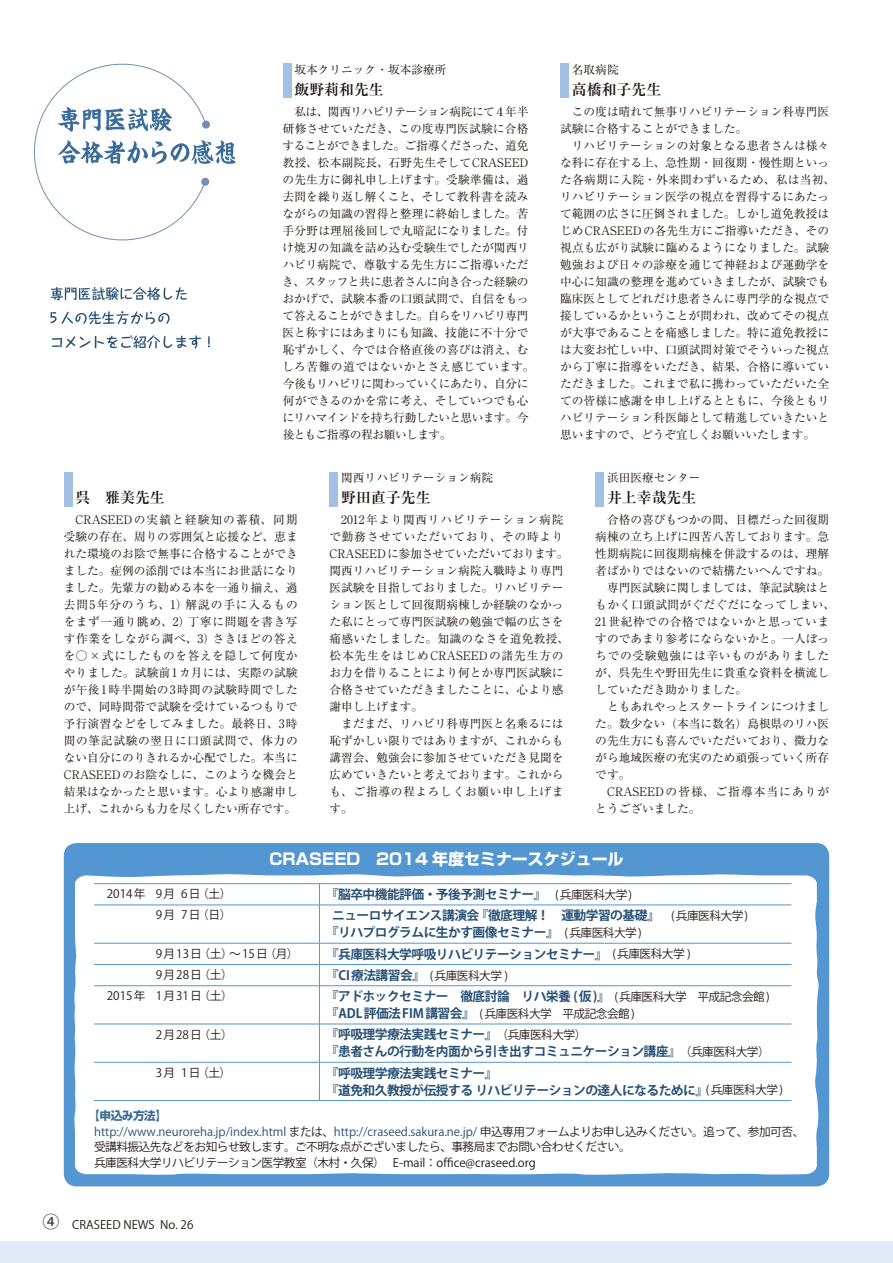
<style>
.page{position:relative;width:893px;height:1263px;background:#fff}
.page>*{position:absolute;margin:0;border:0;box-sizing:border-box;transform-origin:0 0}
.t1{font:700 15.9px "Shin Go Pro";color:#fff}
.t2{font:700 14.85px "Ryumin Pro";color:#231916}
.t3{font:700 12.75px/17px "Koz Go Std";letter-spacing:-.04em;color:#265074}
.t4{font:11.7px/17px "Ryumin Pro";color:#231916}
.t5{font:11.7px/15.9px "Koz Go Std";letter-spacing:-.045em;color:#231916}
.t6{font:11.7px "Koz Go Std";letter-spacing:.05em;color:#231916}
.t7{font:11.7px "Ryumin Pro";letter-spacing:.03em;color:#231916}
.t8{font:11.7px "Ryumin Pro";letter-spacing:.05em;color:#231916}
.t9{font:11.7px "Ryumin Pro";letter-spacing:.09em;color:#231916}
.t10{font:11.7px "Ryumin Pro";letter-spacing:.055em;color:#231916}
.t11{font:11.7px "Koz Go Pro";color:#231916}
.t12{font:11.7px "Koz Go Std";letter-spacing:.095em;color:#231916}
.t13{font:700 11.7px "Shin Go Pro";letter-spacing:-.045em;color:#396c98}
.s1{font-weight:400;font-size:11.7px;color:#231916}
.s2{font-weight:700;font-size:12.75px;color:#265074}
.s3{color:#265074}
.s4{font-weight:500;font-size:16.95px;color:#3f3b3a}
</style>
<div class="page">
<div style="left:283px;top:64px;width:8px;height:34px;background:#a2bfe4"></div>
<div style="left:330px;top:472px;width:8px;height:34px;background:#a2bfe4"></div>
<div style="left:64px;top:472px;width:8px;height:34px;background:#a2bfe4"></div>
<div style="left:560px;top:64px;width:9px;height:34px;background:#a2bfe4"></div>
<div style="left:595px;top:472px;width:9px;height:34px;background:#a2bfe4"></div>
<div style="left:64px;top:843px;width:765px;height:343px;background:#5396d1;border-radius:13px"></div>
<svg style="left:34px;top:63px;width:202px;height:178px"></svg>
<div style="left:74px;top:874px;width:745px;height:301px;background:#fff"></div>
<hr style="left:319px;top:986px;width:1px;height:38px;background:#5396d1">
<svg style="left:319px;top:884px;width:1px;height:21px"></svg>
<hr style="left:319px;top:905px;width:1px;height:38px;background:#5396d1">
<svg style="left:319px;top:944px;width:1px;height:41px"></svg>
<hr style="left:319px;top:1024px;width:1px;height:38px;background:#5396d1">
<hr style="left:319px;top:1062px;width:1px;height:38px;background:#5396d1">
<hr style="left:94px;top:905px;width:225px;height:1px;background:#5396d1">
<hr style="left:319px;top:905px;width:472px;height:1px;background:#5396d1">
<hr style="left:94px;top:943px;width:225px;height:1px;background:#5396d1">
<hr style="left:319px;top:943px;width:472px;height:1px;background:#5396d1">
<hr style="left:94px;top:964px;width:225px;height:1px;background:#5396d1">
<hr style="left:319px;top:964px;width:472px;height:1px;background:#5396d1">
<hr style="left:94px;top:985px;width:225px;height:1px;background:#5396d1">
<hr style="left:319px;top:985px;width:472px;height:1px;background:#5396d1">
<hr style="left:94px;top:1024px;width:225px;height:1px;background:#5396d1">
<hr style="left:319px;top:1024px;width:472px;height:1px;background:#5396d1">
<hr style="left:94px;top:1062px;width:225px;height:1px;background:#5396d1">
<hr style="left:319px;top:1062px;width:472px;height:1px;background:#5396d1">
<hr style="left:94px;top:883px;width:225px;height:1px;background:#5396d1">
<hr style="left:319px;top:883px;width:472px;height:1px;background:#5396d1">
<hr style="left:94px;top:1100px;width:225px;height:1px;background:#5396d1">
<hr style="left:319px;top:1100px;width:472px;height:1px;background:#5396d1">
<svg style="left:52px;top:335px;width:158px;height:14px"></svg>
<svg style="left:51px;top:311px;width:119px;height:13px"></svg>
<svg style="left:51px;top:287px;width:136px;height:13px"></svg>
<div style="left:0;top:1242px;width:892px;height:21px;background:#e2eaf7"></div>
<p class="t4" style="left:572px;top:61px;width:48px">名取病院</p>
<p class="t2" style="left:572px;top:78px;width:91px">高橋和子先生</p>
<p class="t4" style="left:560px;top:102px;width:270px;text-indent:12px">この度は晴れて無事リハビリテーション科専門医試験に合格することができました。</p>
<p class="t4" style="left:560px;top:136px;width:276px;text-indent:12px">リハビリテーションの対象となる患者さんは様々な科に存在する上、急性期・回復期・慢性期といった各病期に入院・外来問わずいるため、私は当初、リハビリテーション医学の視点を習得するにあたって範囲の広さに圧倒されました。しかし道免教授はじめCRASEEDの各先生方にご指導いただき、その視点も広がり試験に臨めるようになりました。試験勉強および日々の診療を通じて神経および運動学を中心に知識の整理を進めていきましたが、試験でも臨床医としてどれだけ患者さんに専門学的な視点で接しているかということが問われ、改めてその視点が大事であることを痛感しました。特に道免教授には大変お忙しい中、口頭試問対策でそういった視点から丁寧に指導をいただき、結果、合格に導いていただきました。これまで私に携わっていただいた全ての皆様に感謝を申し上げるとともに、今後ともリハビリテーション科医師として精進していきたいと思いますので、どうぞ宜しくお願いいたします。</p>
<p class="t4" style="left:607px;top:469px;width:95px">浜田医療センター</p>
<p class="t2" style="left:607px;top:486px;width:91px">井上幸哉先生</p>
<p class="t4" style="left:607px;top:510px;width:224px">合格の喜びもつかの間、目標だった回復期</p>
<p class="t4" style="left:595px;top:527px;width:235px">病棟の立ち上げに四苦八苦しております。急</p>
<p class="t4" style="left:595px;top:544px;width:235px">性期病院に回復期病棟を併設するのは、理解</p>
<p class="t4" style="left:595px;top:561px;width:235px">者ばかりではないので結構たいへんですね。</p>
<p class="t4" style="left:607px;top:578px;width:224px">専門医試験に関しましては、筆記試験はと</p>
<p class="t7" style="left:595px;top:595px;width:241px">もかく口頭試問がぐだぐだになってしまい、</p>
<p class="t8" style="left:595px;top:612px;width:235px">21世紀枠での合格ではないかと思っていま</p>
<p class="t4" style="left:595px;top:629px;width:235px">すのであまり参考にならないかと。一人ぼっ</p>
<p class="t10" style="left:595px;top:646px;width:235px">ちでの受験勉強には辛いものがありました</p>
<p class="t4" style="left:595px;top:663px;width:235px">が、呉先生や野田先生に貴重な資料を横流し</p>
<p class="t4" style="left:595px;top:680px;width:154px">していただき助かりました。</p>
<p class="t4" style="left:607px;top:697px;width:224px">ともあれやっとスタートラインにつけまし</p>
<p class="t4" style="left:595px;top:714px;width:235px">た。数少ない（本当に数名）島根県のリハ医</p>
<p class="t4" style="left:595px;top:731px;width:235px">の先生方にも喜んでいただいており、微力な</p>
<p class="t4" style="left:595px;top:748px;width:235px">がら地域医療の充実のため頑張っていく所存</p>
<p class="t4" style="left:595px;top:765px;width:37px">です。</p>
<p class="t9" style="left:607px;top:782px;width:224px">CRASEEDの皆様、ご指導本当にありが</p>
<p class="t4" style="left:595px;top:799px;width:107px">とうございました。</p>
<h1 class="t1" style="left:269px;top:846px;width:356px">CRASEED　2014 年度セミナースケジュール</h1>
<p class="t4" style="left:294px;top:60px;width:154px">坂本クリニック・坂本診療所</p>
<p class="t2" style="left:294px;top:78px;width:91px">飯野莉和先生</p>
<p class="t4" style="left:282px;top:102px;width:254px;text-indent:12px">私は、関西リハビリテーション病院にて４年半研修させていただき、この度専門医試験に合格することができました。ご指導くださった、道免教授、松本副院長、石野先生そしてCRASEEDの先生方に御礼申し上げます。受験準備は、過去問を繰り返し解くこと、そして教科書を読みながらの知識の習得と整理に終始しました。苦手分野は理屈後回しで丸暗記になりました。付け焼刃の知識を詰め込む受験生でしたが関西リハビリ病院で、尊敬する先生方にご指導いただき、スタッフと共に患者さんに向き合った経験のおかげで、試験本番の口頭試問で、自信をもって答えることができました。自らをリハビリ専門医と称すにはあまりにも知識、技能に不十分で恥ずかしく、今では合格直後の喜びは消え、むしろ苦難の道ではないかとさえ感じています。今後もリハビリに関わっていくにあたり、自分に何ができるのかを常に考え、そしていつでも心にリハマインドを持ち行動したいと思います。今後ともご指導の程お願いします。</p>
<p class="t4" style="left:341px;top:469px;width:154px">関西リハビリテーション病院</p>
<p class="t2" style="left:341px;top:486px;width:91px">野田直子先生</p>
<p class="t4" style="left:329px;top:510px;width:241px;text-indent:12px">2012年より関西リハビリテーション病院で勤務させていただいており、その時より<br>CRASEEDに参加させていただいております。関西リハビリテーション病院入職時より専門医試験を目指しておりました。リハビリテーション医として回復期病棟しか経験のなかった私にとって専門医試験の勉強で幅の広さを痛感いたしました。知識のなさを道免教授、松本先生をはじめCRASEEDの諸先生方のお力を借りることにより何とか専門医試験に合格させていただきましたことに、心より感謝申し上げます。</p>
<p class="t4" style="left:330px;top:714px;width:235px;text-align:justify;text-indent:12px">まだまだ、リハビリ科専門医と名乗るには恥ずかしい限りではありますが、これからも講習会、勉強会に参加させていただき見聞を広めていきたいと考えております。これからも、ご指導の程よろしくお願い申し上げます。</p>
<p class="t2" style="left:75px;top:486px;width:91px">呉　雅美先生</p>
<p class="t4" style="left:64px;top:510px;width:236px;text-align:justify;text-indent:12px">CRASEEDの実績と経験知の蓄積、同期受験の存在、周りの雰囲気と応援など、恵まれた環境のお陰で無事に合格することができました。症例の添削では本当にお世話になりました。先輩方の勧める本を一通り揃え、過去問5年分のうち、1）解説の手に入るものをまず一通り眺め、2）丁寧に問題を書き写す作業をしながら調べ、3）さきほどの答えを○×式にしたものを答えを隠して何度かやりました。試験前1カ月には、実際の試験が午後1時半開始の3時間の試験時間でしたので、同時間帯で試験を受けているつもりで予行演習などをしてみました。最終日、3時間の筆記試験の翌日に口頭試問で、体力のない自分にのりきれるか心配でした。本当にCRASEEDのお陰なしに、このような機会と結果はなかったと思います。心より感謝申し上げ、これからも力を尽くしたい所存です。</p>
<p class="t6" style="left:107px;top:887px;width:126px">2014年 9月 6日（土）</p>
<p class="t3" style="left:326px;top:887px;width:308px">『脳卒中機能評価・予後予測セミナー』 <span class="s1">(兵庫医科大学)</span></p>
<p class="t5" style="left:156px;top:908px;width:77px">9月 7日（日）</p>
<p class="t3" style="left:326px;top:908px;width:424px;text-indent:6px">ニューロサイエンス講演会『徹底理解！　運動学習の基礎』 <span class="s1">(兵庫医科大学)</span>『リハプログラムに生かす画像セミナー』　<span class="s1">(兵庫医科大学)</span></p>
<p class="t12" style="left:156px;top:946px;width:144px">9月13日（土）～15日（月）</p>
<p class="t3" style="left:326px;top:946px;width:366px">『兵庫医科大学呼吸リハビリテーションセミナー』<span class="s1">　(兵庫医科大学 )</span></p>
<p class="t5" style="left:156px;top:967px;width:78px">9月28日（土）</p>
<p class="t3" style="left:326px;top:967px;width:184px">『CI療法講習会』<span class="s1">　(兵庫医科大学 )</span></p>
<p class="t6" style="left:107px;top:989px;width:127px">2015年 1月31日（土）</p>
<p class="t3" style="left:326px;top:989px;width:445px">『アドホックセミナー　徹底討論　リハ栄養 (仮)』<span class="s1">　(兵庫医科大学　平成記念会館)</span></p>
<p class="t5" style="left:326px;top:1006px;width:310px"><span class="s2">『ADL評価法FIM講習会』</span>　(兵庫医科大学　平成記念会館)</p>
<p class="t5" style="left:156px;top:1027px;width:78px">2月28日（土）</p>
<p class="t3" style="left:326px;top:1027px;width:446px">『呼吸理学療法実践セミナー』<span class="s1">　（兵庫医科大学）<br></span>『患者さんの行動を内面から引き出すコミュニケーション講座』<span class="s1">　（兵庫医科大学）</span></p>
<p class="t5" style="left:156px;top:1065px;width:77px">3月 1日（土）</p>
<p class="t3" style="left:326px;top:1065px;width:459px">『呼吸理学療法実践セミナー』<br>『道免和久教授が伝授するリハビリテーションの達人になるために』<span class="s1">(兵庫医科大学)</span></p>
<p class="t13" style="left:88px;top:1106px;width:80px">【申込み方法】</p>
<p class="t5" style="left:94px;top:1124px;width:712px"><span class="s3">http://www.neuroreha.jp/index.html</span> または、<span class="s3">http://craseed.sakura.ne.jp/</span> 申込専用フォームよりお申し込みください。追って、参加可否、受講料振込先などをお知らせ致します。ご不明な点がございましたら、事務局までお問い合わせください。<br>兵庫医科大学リハビリテーション医学教室（木村・久保）　E-mail：office@craseed.org</p>
<p class="t11" style="left:43px;top:1217px;width:152px"><span class="s4">④</span> CRASEED NEWS No. 26</p>
</div>
